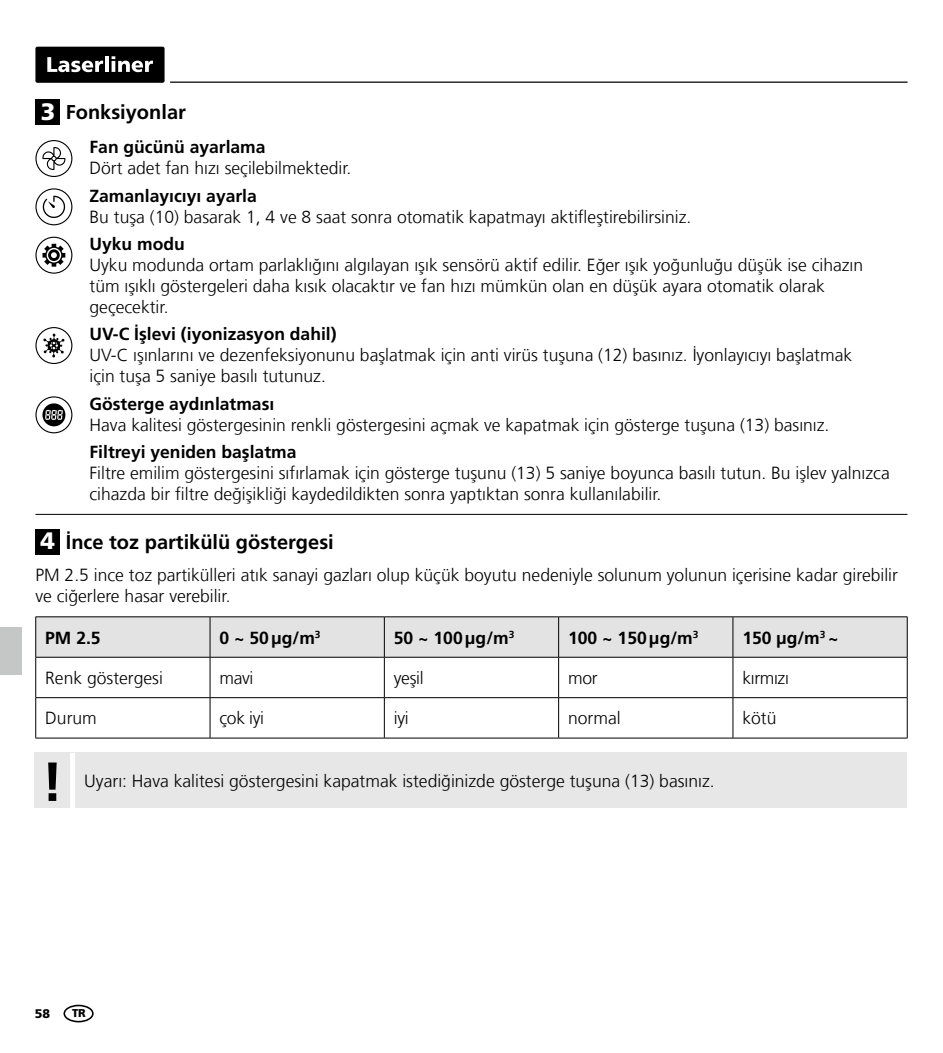
<style>
.page{position:relative;width:943px;height:1053px;background:#fff}
.page>*{position:absolute;margin:0;border:0;box-sizing:border-box;transform-origin:0 0}
.t1{font:700 55px "Frutiger LT Com";color:#000}
.t2{font:700 20px "Frutiger LT Com";color:#000}
.t3{font:300 17.5px/21px "Frutiger LT Com";color:#000}
.t4{font:700 17.5px "Frutiger LT Com";color:#000}
.t5{font:300 17.5px "Frutiger LT Com";letter-spacing:-.02em;color:#000}
.t6{font:900 12.5px "Frutiger LT Com";color:#000}
.t7{font:900 11.25px "Frutiger LT Com";color:#000}
.s1{font-weight:900;font-size:23.75px;color:#fff}
</style>
<div class="page">
<hr style="left:170px;top:81px;width:737px;height:2px;background:#000">
<div style="left:35px;top:47px;width:129px;height:36px;background:#000;border-radius:2px"></div>
<svg style="left:47px;top:57px;width:56px;height:15px"></svg>
<hr style="left:105px;top:56px;width:4px;height:16px;background:#fff">
<svg style="left:112px;top:56px;width:41px;height:16px"></svg>
<svg style="left:35px;top:188px;width:37px;height:37px"></svg>
<svg style="left:35px;top:237px;width:37px;height:37px"></svg>
<svg style="left:35px;top:140px;width:37px;height:37px"></svg>
<svg style="left:35px;top:396px;width:37px;height:37px"></svg>
<svg style="left:35px;top:327px;width:37px;height:37px"></svg>
<div style="left:35px;top:99px;width:25px;height:26px;background:#000"></div>
<div style="left:35px;top:529px;width:25px;height:25px;background:#000"></div>
<div style="left:36px;top:617px;width:870px;height:39px;background:#e3e3e3"></div>
<hr style="left:35px;top:616px;width:175px;height:1px;background:#000">
<hr style="left:35px;top:617px;width:1px;height:40px;background:#000">
<hr style="left:210px;top:616px;width:174px;height:1px;background:#000">
<hr style="left:210px;top:617px;width:1px;height:40px;background:#000">
<hr style="left:384px;top:616px;width:174px;height:1px;background:#000">
<hr style="left:384px;top:617px;width:1px;height:40px;background:#000">
<hr style="left:558px;top:616px;width:175px;height:1px;background:#000">
<hr style="left:558px;top:617px;width:1px;height:40px;background:#000">
<hr style="left:733px;top:616px;width:174px;height:1px;background:#000">
<hr style="left:732px;top:617px;width:1px;height:40px;background:#000">
<hr style="left:906px;top:617px;width:1px;height:40px;background:#000">
<hr style="left:35px;top:656px;width:175px;height:1px;background:#000">
<hr style="left:35px;top:657px;width:1px;height:40px;background:#000">
<hr style="left:210px;top:656px;width:174px;height:1px;background:#000">
<hr style="left:210px;top:657px;width:1px;height:40px;background:#000">
<hr style="left:384px;top:656px;width:174px;height:1px;background:#000">
<hr style="left:384px;top:657px;width:1px;height:40px;background:#000">
<hr style="left:558px;top:656px;width:175px;height:1px;background:#000">
<hr style="left:558px;top:657px;width:1px;height:40px;background:#000">
<hr style="left:733px;top:656px;width:174px;height:1px;background:#000">
<hr style="left:732px;top:657px;width:1px;height:40px;background:#000">
<hr style="left:906px;top:657px;width:1px;height:40px;background:#000">
<hr style="left:35px;top:697px;width:175px;height:1px;background:#000">
<hr style="left:35px;top:698px;width:1px;height:39px;background:#000">
<hr style="left:210px;top:697px;width:174px;height:1px;background:#000">
<hr style="left:210px;top:698px;width:1px;height:39px;background:#000">
<hr style="left:384px;top:697px;width:174px;height:1px;background:#000">
<hr style="left:384px;top:698px;width:1px;height:39px;background:#000">
<hr style="left:558px;top:697px;width:175px;height:1px;background:#000">
<hr style="left:558px;top:698px;width:1px;height:39px;background:#000">
<hr style="left:733px;top:697px;width:174px;height:1px;background:#000">
<hr style="left:732px;top:698px;width:1px;height:39px;background:#000">
<hr style="left:906px;top:698px;width:1px;height:39px;background:#000">
<hr style="left:35px;top:737px;width:175px;height:1px;background:#000">
<hr style="left:210px;top:737px;width:174px;height:1px;background:#000">
<hr style="left:384px;top:737px;width:174px;height:1px;background:#000">
<hr style="left:558px;top:737px;width:175px;height:1px;background:#000">
<hr style="left:733px;top:737px;width:174px;height:1px;background:#000">
<hr style="left:35px;top:514px;width:872px;height:1px;background:#000">
<div style="left:35px;top:752px;width:871px;height:56px;background:#e7e7e7"></div>
<div style="left:70px;top:752px;width:5px;height:56px;background:#fff"></div>
<div style="left:63px;top:1004px;width:31px;height:18px;border:2px solid #000;border-radius:50%"></div>
<div style="left:0;top:627px;width:21px;height:48px;background:#c5c6c6"></div>
<p class="t2" style="left:41px;top:100px;width:147px"><span class="s1">3</span> Fonksiyonlar</p>
<p class="t4" style="left:89px;top:137px;width:178px">Fan gücünü ayarlama</p>
<p class="t3" style="left:89px;top:158px;width:263px">Dört adet fan hızı seçilebilmektedir.</p>
<p class="t4" style="left:89px;top:185px;width:169px">Zamanlayıcıyı ayarla</p>
<p class="t3" style="left:89px;top:206px;width:603px">Bu tuşa (10) basarak 1, 4 ve 8 saat sonra otomatik kapatmayı aktifleştirebilirsiniz.</p>
<p class="t4" style="left:89px;top:233px;width:97px">Uyku modu</p>
<p class="t3" style="left:89px;top:254px;width:775px">Uyku modunda ortam parlaklığını algılayan ışık sensörü aktif edilir. Eğer ışık yoğunluğu düşük ise cihazın tüm ışıklı göstergeleri daha kısık olacaktır ve fan hızı mümkün olan en düşük ayara otomatik olarak geçecektir.</p>
<p class="t4" style="left:89px;top:324px;width:248px">UV-C İşlevi (iyonizasyon dahil)</p>
<p class="t3" style="left:89px;top:345px;width:764px">UV-C ışınlarını ve dezenfeksiyonunu başlatmak için anti virüs tuşuna (12) basınız. İyonlayıcıyı başlatmak için tuşa 5 saniye basılı tutunuz.</p>
<p class="t4" style="left:89px;top:393px;width:186px">Gösterge aydınlatması</p>
<p class="t3" style="left:89px;top:414px;width:741px">Hava kalitesi göstergesinin renkli göstergesini açmak ve kapatmak için gösterge tuşuna (13) basınız.</p>
<p class="t4" style="left:89px;top:441px;width:208px">Filtreyi yeniden başlatma</p>
<p class="t3" style="left:89px;top:462px;width:801px">Filtre emilim göstergesini sıfırlamak için gösterge tuşunu (13) 5 saniye boyunca basılı tutun. Bu işlev yalnızca cihazda bir filtre değişikliği kaydedildikten sonra yaptıktan sonra kullanılabilir.</p>
<p class="t2" style="left:40px;top:529px;width:295px"><span class="s1">4</span> İnce toz partikülü göstergesi</p>
<p class="t3" style="left:35px;top:565px;width:864px">PM 2.5 ince toz partikülleri atık sanayi gazları olup küçük boyutu nedeniyle solunum yolunun içerisine kadar girebilir ve ciğerlere hasar verebilir.</p>
<p class="t4" style="left:45px;top:627px;width:57px">PM 2.5</p>
<p class="t4" style="left:219px;top:627px;width:103px">0 ~ 50μg/m<sup>3</sup></p>
<p class="t4" style="left:394px;top:627px;width:122px">50 ~ 100μg/m<sup>3</sup></p>
<p class="t4" style="left:568px;top:627px;width:132px">100 ~ 150μg/m<sup>3</sup></p>
<p class="t4" style="left:742px;top:627px;width:98px">150 μg/m<sup>3</sup> ~</p>
<p class="t3" style="left:45px;top:667px;width:119px">Renk göstergesi</p>
<p class="t3" style="left:219px;top:667px;width:35px">mavi</p>
<p class="t3" style="left:394px;top:667px;width:31px">yeşil</p>
<p class="t3" style="left:568px;top:667px;width:31px">mor</p>
<p class="t5" style="left:742px;top:667px;width:48px">kırmızı</p>
<p class="t3" style="left:45px;top:708px;width:53px">Durum</p>
<p class="t3" style="left:219px;top:708px;width:46px">çok iyi</p>
<p class="t3" style="left:394px;top:708px;width:16px">iyi</p>
<p class="t3" style="left:568px;top:708px;width:54px">normal</p>
<p class="t3" style="left:742px;top:708px;width:36px">kötü</p>
<h1 class="t1" style="left:42px;top:749px;width:23px">!</h1>
<p class="t3" style="left:84px;top:770px;width:632px">Uyarı: Hava kalitesi göstergesini kapatmak istediğinizde gösterge tuşuna (13) basınız.</p>
<p class="t6" style="left:35px;top:1005px;width:17px">58</p>
<p class="t7" style="left:72px;top:1006px;width:15px">TR</p>
</div>
